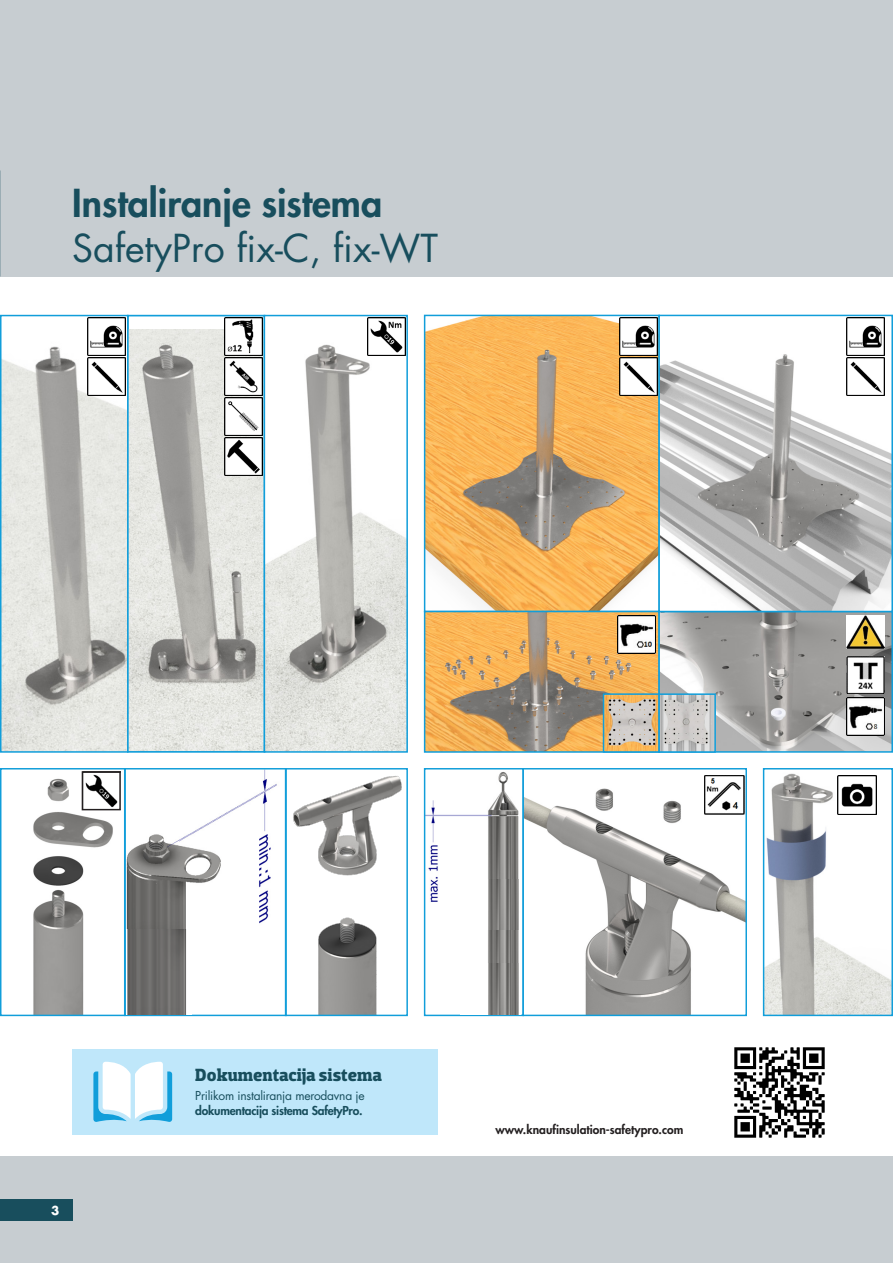
<style>
.page{position:relative;width:893px;height:1263px;background:#fff}
.page>*{position:absolute;margin:0;border:0;box-sizing:border-box;transform-origin:0 0}
.t1{font:37.5px/45px "Futura KNAUF";color:#184e5d}
._1_intro_13pt_orange{font:700 18px "Dobra Slab";color:#184e5d}
.t2{font:12px/15px "Futura KNAUF";letter-spacing:-.02em;color:#184e5d}
.t3{font:800 12px "Futura KNAUF";color:#231f20}
.t4{font:700 12px "Futura KNAUF";color:#fff}
.s1{font-weight:800}
</style>
<div class="page">
<img style="left:33px;top:771px;width:88px;height:243px">
<div style="left:0;top:768px;width:125px;height:248px;border:1px solid #119eda"></div>
<div style="left:0;top:1157px;width:893px;height:106px;background:#c7cdd1"></div>
<div style="left:0;top:1199px;width:72px;height:21px;background:#184e5d"></div>
<hr style="left:0;top:276px;width:1px;height:213px;background:#00aeef">
<div style="left:0;top:0;width:893px;height:276px;background:#c7cdd1"></div>
<img style="left:0;top:768px;width:21px;height:249px">
<img style="left:3px;top:318px;width:123px;height:432px">
<div style="left:0;top:315px;width:129px;height:438px;border:2px solid #119eda"></div>
<img style="left:130px;top:329px;width:132px;height:421px">
<div style="left:127px;top:315px;width:138px;height:438px;border:2px solid #119eda"></div>
<img style="left:267px;top:344px;width:138px;height:406px">
<div style="left:264px;top:315px;width:144px;height:438px;border:2px solid #119eda"></div>
<img style="left:427px;top:318px;width:463px;height:432px">
<div style="left:424px;top:315px;width:236px;height:297px;border:2px solid #119eda"></div>
<div style="left:424px;top:611px;width:236px;height:142px;border:2px solid #119eda"></div>
<img style="left:606px;top:696px;width:107px;height:54px">
<div style="left:603px;top:693px;width:57px;height:60px;border:2px solid #119eda"></div>
<div style="left:658px;top:611px;width:235px;height:142px;border:2px solid #119eda"></div>
<div style="left:658px;top:315px;width:235px;height:297px;border:2px solid #119eda"></div>
<img style="left:88px;top:317px;width:38px;height:38px">
<img style="left:619px;top:317px;width:38px;height:38px">
<img style="left:846px;top:317px;width:38px;height:38px">
<img style="left:225px;top:317px;width:38px;height:38px">
<img style="left:367px;top:317px;width:38px;height:38px">
<img style="left:225px;top:398px;width:38px;height:38px">
<img style="left:88px;top:357px;width:38px;height:38px">
<img style="left:617px;top:615px;width:38px;height:38px">
<img style="left:846px;top:615px;width:38px;height:33px">
<img style="left:846px;top:656px;width:38px;height:38px">
<img style="left:846px;top:698px;width:38px;height:38px">
<img style="left:619px;top:357px;width:38px;height:38px">
<img style="left:846px;top:357px;width:38px;height:38px">
<img style="left:225px;top:357px;width:38px;height:39px">
<img style="left:225px;top:438px;width:38px;height:38px">
<div style="left:658px;top:693px;width:58px;height:60px;border:2px solid #119eda"></div>
<img style="left:426px;top:772px;width:93px;height:130px">
<div style="left:424px;top:768px;width:100px;height:248px;border:1px solid #119eda"></div>
<img style="left:765px;top:773px;width:126px;height:241px">
<div style="left:763px;top:768px;width:130px;height:248px;border:1px solid #119eda"></div>
<img style="left:461px;top:880px;width:58px;height:84px">
<img style="left:461px;top:964px;width:60px;height:51px">
<img style="left:838px;top:775px;width:39px;height:39px">
<img style="left:126px;top:770px;width:159px;height:160px">
<div style="left:124px;top:768px;width:163px;height:248px;border:1px solid #119eda"></div>
<img style="left:127px;top:929px;width:64px;height:86px">
<img style="left:293px;top:776px;width:109px;height:238px">
<div style="left:285px;top:768px;width:123px;height:248px;border:1px solid #119eda"></div>
<img style="left:84px;top:773px;width:35px;height:35px">
<div style="left:82px;top:771px;width:39px;height:39px;border:1px solid #231f20"></div>
<img style="left:524px;top:775px;width:221px;height:239px">
<div style="left:522px;top:768px;width:225px;height:248px;border:1px solid #119eda"></div>
<img style="left:705px;top:775px;width:39px;height:39px">
<div style="left:72px;top:1049px;width:366px;height:85px;background:#bfe7fa"></div>
<svg style="left:93px;top:1062px;width:79px;height:60px"></svg>
<img style="left:734px;top:1047px;width:91px;height:91px">
<p class="t1" style="left:72px;top:181px;width:367px"><span class="s1">Instaliranje sistema<br></span>SafetyPro fix-C, fix-WT</p>
<p class="t4" style="left:51px;top:1202px;width:10px">3</p>
<p class="_1_intro_13pt_orange" style="left:195px;top:1064px;width:188px">Dokumentacija sistema</p>
<p class="t2" style="left:195px;top:1089px;width:171px">Prilikom instaliranja merodavna je <span class="s1">dokumentacija sistema SafetyPro.</span></p>
<p class="t3" style="left:495px;top:1122px;width:189px">www.knaufinsulation-safetypro.com</p>
</div>
